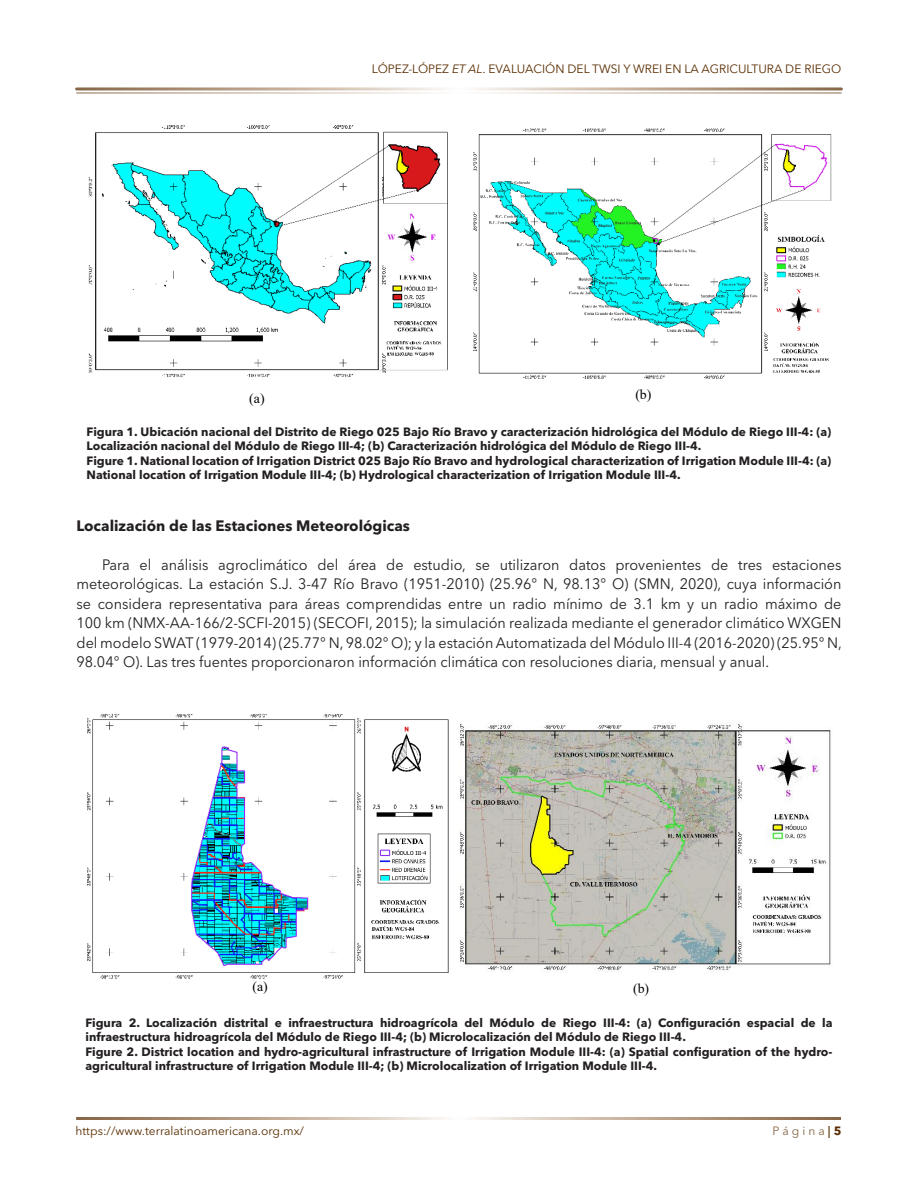
<style>
.page{position:relative;width:918px;height:1188px;background:#fff}
.page>*{position:absolute;margin:0;border:0;box-sizing:border-box;transform-origin:0 0}
._5_-CONTENIDO{font:15px/19.5px "Avenir Next LT Pro";color:#231f20;text-align:justify;scale:.96 1}
._5_-CONTENIDO-2{font:700 15px "Avenir Next LT Pro";color:#231f20}
.t1{font:13.95px "Times New Roman";color:#000}
.t2{font:13.8px "Times New Roman";color:#000}
._13_-TITULO_FIGURA{font:700 12px/14.4px "Avenir Next LT Pro";color:#231f20}
.t3{font:12px "Avenir Next LT Pro";color:#592d00}
.t4{font:12px "Avenir Next LT Pro";color:#866546}
.s1{font-style:italic}
.s2{font-weight:700}
.s3{font-weight:700;color:#592d00}
</style>
<div class="page">
<img style="left:88px;top:125px;width:360px;height:252px">
<img style="left:473px;top:128px;width:358px;height:251px">
<img style="left:87px;top:713px;width:362px;height:265px">
<img style="left:459px;top:722px;width:372px;height:249px">
<p class="t3" style="left:372px;top:62px;width:471px">LÓPEZ-LÓPEZ <span class="s1">ET AL</span>. EVALUACIÓN DEL TWSI Y WREI EN LA AGRICULTURA DE RIEGO</p>
<p class="t1" style="left:249px;top:388px;width:17px">(a)</p>
<p class="t1" style="left:635px;top:384px;width:18px">(b)</p>
<p class="_13_-TITULO_FIGURA" style="left:87px;top:424px;width:746px">Figura 1. Ubicación nacional del Distrito de Riego 025 Bajo Río Bravo y caracterización hidrológica del Módulo de Riego III-4: (a)<br>Localización nacional del Módulo de Riego III-4; (b) Caracterización hidrológica del Módulo de Riego III-4.</p>
<p class="_13_-TITULO_FIGURA" style="left:87px;top:453px;width:746px">Figure 1. National location of Irrigation District 025 Bajo Río Bravo and hydrological characterization of Irrigation Module III-4: (a)<br>National location of Irrigation Module III-4; (b) Hydrological characterization of Irrigation Module III-4.</p>
<p class="_5_-CONTENIDO-2" style="left:77px;top:516px;width:335px">Localización de las Estaciones Meteorológicas</p>
<p class="_5_-CONTENIDO" style="left:77px;top:554px;width:799px;text-indent:26px">Para el análisis agroclimático del área de estudio, se utilizaron datos provenientes de tres estaciones meteorológicas. La estación S.J. 3-47 Río Bravo (1951-2010) (25.96° N, 98.13° O) (SMN, 2020), cuya información se considera representativa para áreas comprendidas entre un radio mínimo de 3.1 km y un radio máximo de 100 km (NMX-AA-166/2-SCFI-2015) (SECOFI, 2015); la simulación realizada mediante el generador climático WXGEN del modelo SWAT (1979-2014) (25.77° N, 98.02° O); y la estación Automatizada del Módulo III-4 (2016-2020) (25.95° N, 98.04° O). Las tres fuentes proporcionaron información climática con resoluciones diaria, mensual y anual.</p>
<p class="t2" style="left:253px;top:977px;width:17px">(a)</p>
<p class="t2" style="left:633px;top:979px;width:18px">(b)</p>
<p class="_13_-TITULO_FIGURA" style="left:85px;top:1015px;width:749px">Figura 2. Localización distrital e infraestructura hidroagrícola del Módulo de Riego III-4: (a) Configuración espacial de la infraestructura hidroagrícola del Módulo de Riego III-4; (b) Microlocalización del Módulo de Riego III-4.</p>
<p class="_13_-TITULO_FIGURA" style="left:85px;top:1044px;width:748px">Figure 2. District location and hydro-agricultural infrastructure of Irrigation Module III-4: (a) Spatial configuration of the hydro&shy;agricultural infrastructure of Irrigation Module III-4; (b) Microlocalization of Irrigation Module III-4.</p>
<p class="t3" style="left:76px;top:1124px;width:230px">https://www.terralatinoamericana.org.mx/</p>
<p class="t4" style="left:772px;top:1124px;width:70px">P á g i n a<span class="s2">|</span><span class="s3">5</span></p>
</div>
